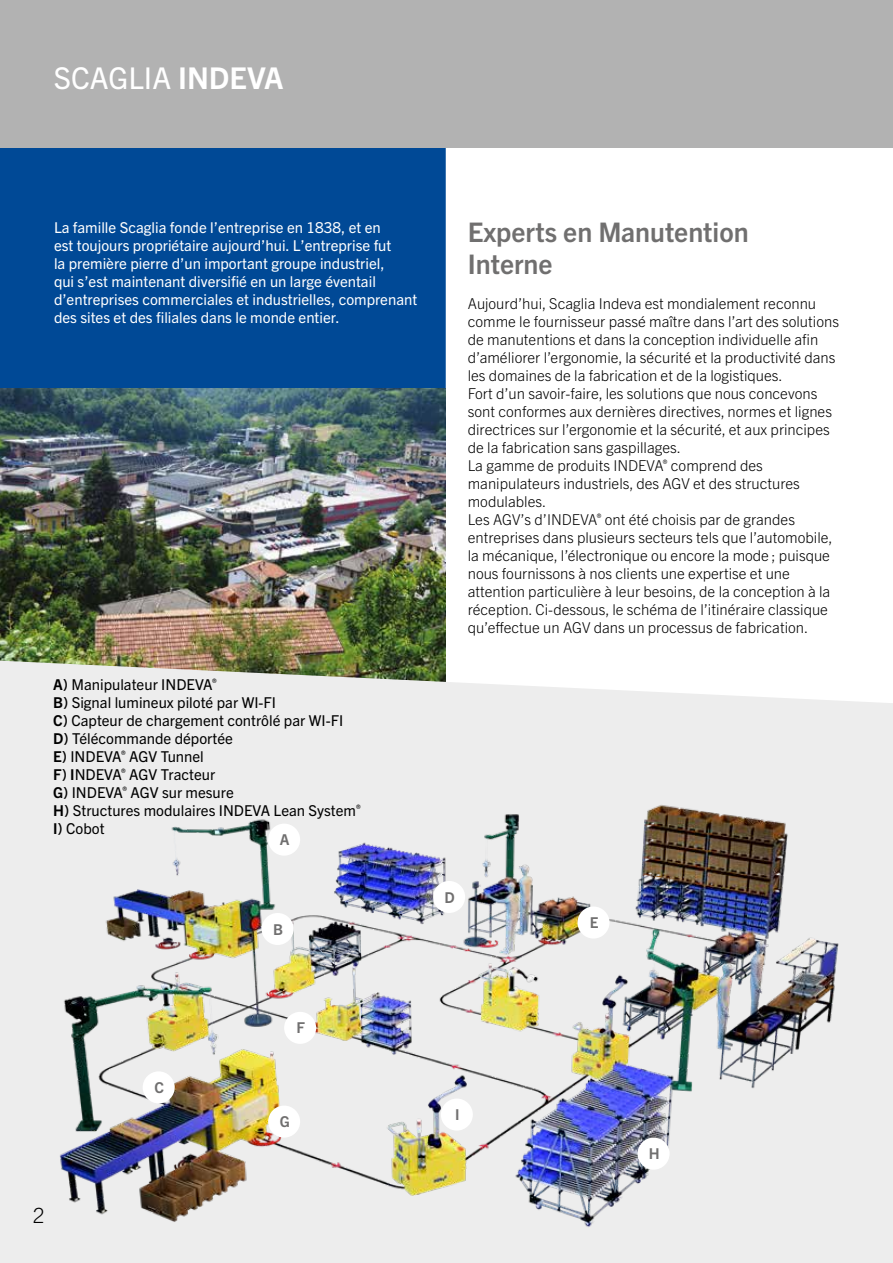
<style>
.page{position:relative;width:893px;height:1263px;background:#fff}
.page>*{position:absolute;margin:0;border:0;box-sizing:border-box;transform-origin:0 0}
.t1{font:30px "Trade Gothic Next LT Pro";color:#fff}
.t2{font:700 27px/32.4px "Trade Gothic Next LT Pro";color:#706f6f}
.t3{font:300 21px "Trade Gothic Next LT Pro";color:#000}
.t4{font:300 15px/18px "Trade Gothic Next LT Pro";color:#000}
.t5{font:15px/18px "Trade Gothic Next LT Pro";color:#fff}
.t6{font:15px/18px "Trade Gothic Next LT Pro";color:#000}
.t7{font:700 15px "Trade Gothic Next LT Pro";color:#706f6f}
.s1{font-weight:700}
</style>
<div class="page">
<div style="left:0;top:148px;width:446px;height:241px;background:#004996"></div>
<div style="left:0;top:0;width:893px;height:148px;background:#b2b2b2"></div>
<img style="left:0;top:389px;width:446px;height:272px">
<svg style="left:0;top:661px;width:893px;height:602px;background:#ebebea"></svg>
<img style="left:57px;top:800px;width:782px;height:432px">
<div style="left:268px;top:824px;width:32px;height:32px;background:#fff;border-radius:50%"></div>
<div style="left:433px;top:881px;width:32px;height:32px;background:#fff;border-radius:50%"></div>
<div style="left:262px;top:913px;width:32px;height:32px;background:#fff;border-radius:50%"></div>
<div style="left:577px;top:906px;width:32px;height:32px;background:#fff;border-radius:50%"></div>
<div style="left:284px;top:1012px;width:32px;height:32px;background:#fff;border-radius:50%"></div>
<div style="left:268px;top:1105px;width:32px;height:32px;background:#fff;border-radius:50%"></div>
<div style="left:638px;top:1137px;width:32px;height:33px;background:#fff;border-radius:50%"></div>
<div style="left:143px;top:1071px;width:32px;height:32px;background:#fff;border-radius:50%"></div>
<div style="left:441px;top:1098px;width:32px;height:32px;background:#fff;border-radius:50%"></div>
<h1 class="t1" style="left:54px;top:57px;width:231px">SCAGLIA <span class="s1">INDEVA</span></h1>
<p class="t5" style="left:54px;top:217px;width:365px">La famille Scaglia fonde l’entreprise en 1838, et en<br>est toujours propriétaire aujourd’hui. L’entreprise fut<br>la première pierre d’un important groupe industriel,<br>qui s’est maintenant diversifié en un large éventail d’entreprises commerciales et industrielles, comprenant des sites et des filiales dans le monde entier.</p>
<p class="t6" style="left:53px;top:674px;width:309px"><span class="s1">A)</span> Manipulateur INDEVA<sup>®<br></sup><span class="s1">B)</span> Signal lumineux piloté par WI-FI<br><span class="s1">C)</span> Capteur de chargement contrôlé par WI-FI<br><span class="s1">D)</span> Télécommande déportée<br><span class="s1">E)</span> INDEVA<sup>®</sup> AGV Tunnel<br><span class="s1">F) I</span>NDEVA<sup>®</sup> AGV Tracteur<br><span class="s1">G)</span> INDEVA<sup>®</sup> AGV sur mesure<br><span class="s1">H)</span> Structures modulaires INDEVA Lean System<sup>®<br></sup><span class="s1">I)</span> Cobot</p>
<p class="t7" style="left:280px;top:829px;width:11px">A</p>
<p class="t7" style="left:273px;top:919px;width:12px">B</p>
<h2 class="t2" style="left:468px;top:214px;width:282px">Experts en Manutention<br>Interne</h2>
<p class="t4" style="left:468px;top:293px;width:373px">Aujourd’hui, Scaglia Indeva est mondialement reconnu comme le fournisseur passé maître dans l’art des solutions de manutentions et dans la conception individuelle afin d’améliorer l’ergonomie, la sécurité et la productivité dans les domaines de la fabrication et de la logistiques.<br>Fort d’un savoir-faire, les solutions que nous concevons sont conformes aux dernières directives, normes et lignes directrices sur l’ergonomie et la sécurité, et aux principes de la fabrication sans gaspillages.<br>La gamme de produits INDEVA<sup>®</sup> comprend des manipulateurs industriels, des AGV et des structures modulables.<br>Les AGV’s d’INDEVA<sup>®</sup> ont été choisis par de grandes entreprises dans plusieurs secteurs tels que l’automobile, la mécanique, l’électronique ou encore la mode ; puisque nous fournissons à nos clients une expertise et une attention particulière à leur besoins, de la conception à la réception. Ci-dessous, le schéma de l’itinéraire classique qu’effectue un AGV dans un processus de fabrication.</p>
<p class="t7" style="left:444px;top:887px;width:12px">D</p>
<p class="t7" style="left:590px;top:912px;width:10px">E</p>
<h3 class="t3" style="left:33px;top:1201px;width:13px">2</h3>
<p class="t7" style="left:154px;top:1077px;width:11px">C</p>
<p class="t7" style="left:296px;top:1017px;width:10px">F</p>
<p class="t7" style="left:280px;top:1111px;width:12px">G</p>
<p class="t7" style="left:455px;top:1104px;width:6px">I</p>
<p class="t7" style="left:649px;top:1143px;width:12px">H</p>
</div>
